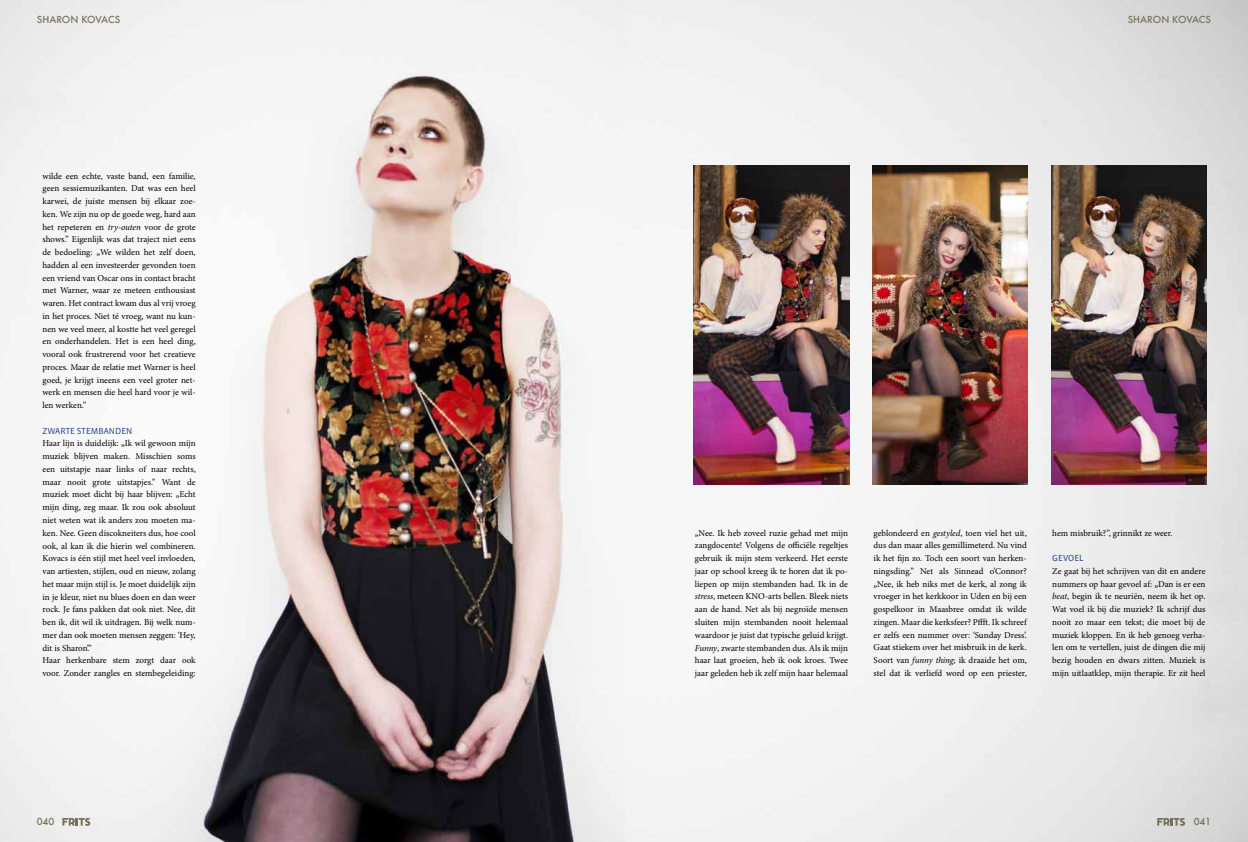
<style>
.page{position:relative;width:1248px;height:842px;background:#fff}
.page>*{position:absolute;margin:0;border:0;box-sizing:border-box;transform-origin:0 0}
.t1{font:500 9.5px "Futura";letter-spacing:-.01em;color:#78725b}
.t2{font:9px/12.8px "Minion Pro";color:#000;text-align:justify}
.t3{font:9px "Vista Sans OT";color:#25408f}
.s1{font-style:italic}
.s2{font-family:"Vista Sans OT"}
</style>
<div class="page">
<img style="left:0;top:0;width:1247px;height:842px">
<img style="left:693px;top:166px;width:156px;height:319px">
<svg style="left:62px;top:818px;width:28px;height:8px"></svg>
<svg style="left:1157px;top:818px;width:27px;height:8px"></svg>
<img style="left:872px;top:166px;width:155px;height:319px">
<img style="left:1050px;top:166px;width:156px;height:319px">
<p class="t1" style="left:37px;top:13px;width:85px">SHARON KOVACS</p>
<p class="t1" style="left:1127px;top:13px;width:85px">SHARON KOVACS</p>
<p class="t2" style="left:43px;top:169px;width:155px">wilde een echte, vaste band, een familie, geen sessiemuzikanten. Dat was een heel karwei, de juiste mensen bij elkaar zoe&shy;ken. We zijn nu op de goede weg, hard aan het repeteren en <span class="s1">try-outen</span> voor de grote shows.” Eigenlijk was dat traject niet eens de bedoeling: <span class="s2">„</span>We wilden het zelf doen, hadden al een investeerder gevonden toen een vriend van Oscar ons in contact bracht met Warner, waar ze meteen enthousiast waren. Het contract kwam dus al vrij vroeg in het proces. Niet té vroeg, want nu kun&shy;nen we veel meer, al kostte het veel geregel en onderhandelen. Het is een heel ding, vooral ook frustrerend voor het creatieve proces. Maar de relatie met Warner is heel goed, je krijgt ineens een veel groter net&shy;werk en mensen die heel hard voor je wil&shy;len werken.”</p>
<p class="t3" style="left:43px;top:426px;width:41px">ZWARTE STEMB</p>
<p class="t3" style="left:104px;top:426px;width:30px">ANDEN</p>
<p class="t2" style="left:43px;top:437px;width:155px;text-align:left">Haar lijn is duidelijk: <span class="s2">„</span>Ik wil gewoon mijn muziek blijven maken. Misschien soms een uitstapje naar links of naar rechts, maar nooit grote uitstapjes.” Want de muziek moet dicht bij haar blijven: <span class="s2">„</span>Echt mijn ding, zeg maar. Ik zou ook absoluut niet weten wat ik anders zou moeten ma&shy;ken. Nee. Geen discokneiters dus, hoe cool ook, al kan ik die hierin wel combineren.<br>Kovacs is één stijl met heel veel invloeden, van artiesten, stijlen, oud en nieuw, zolang het maar mijn stijl is. Je moet duidelijk zijn in je kleur, niet nu blues doen en dan weer rock. Je fans pakken dat ook niet. Nee, dit ben ik, dit wil ik uitdragen. Bij welk num&shy;mer dan ook moeten mensen zeggen: ‘Hey, dit is Sharon’.”<br>Haar herkenbare stem zorgt daar ook voor. Zonder zangles en stembegeleiding:</p>
<p class="t2" style="left:694px;top:526px;width:155px"><span class="s2">„</span>Nee. Ik heb zoveel ruzie gehad met mijn zangdocente! Volgens de officiële regeltjes gebruik ik mijn stem verkeerd. Het eerste jaar op school kreeg ik te horen dat ik po&shy;liepen op mijn stembanden had. Ik in de <span class="s1">stress</span>, meteen KNO-arts bellen. Bleek niets aan de hand. Net als bij negroïde mensen sluiten mijn stembanden nooit helemaal waardoor je juist dat typische geluid krijgt.<br><span class="s1">Funny</span>, zwarte stembanden dus. Als ik mijn haar laat groeien, heb ik ook kroes. Twee jaar geleden heb ik zelf mijn haar helemaal</p>
<p class="t2" style="left:873px;top:526px;width:155px">geblondeerd en <span class="s1">gestyled</span>, toen viel het uit, dus dan maar alles gemillimeterd. Nu vind ik het fijn zo. Toch een soort van herken&shy;ningsding.” Net als Sinnead o’Connor? <span class="s2">„</span>Nee, ik heb niks met de kerk, al zong ik vroeger in het kerkkoor in Uden en bij een gospelkoor in Maasbree omdat ik wilde zingen. Maar die kerksfeer? Pffft. Ik schreef er zelfs een nummer over: ‘Sunday Dress’.<br>Gaat stiekem over het misbruik in de kerk.<br>Soort van <span class="s1">funny thing</span>; ik draaide het om, stel dat ik verliefd word op een priester,</p>
<p class="t2" style="left:1052px;top:526px;width:122px">hem misbruik?”, grinnikt ze weer.</p>
<p class="t3" style="left:1052px;top:553px;width:33px">GEVOEL</p>
<p class="t2" style="left:1052px;top:565px;width:155px">Ze gaat bij het schrijven van dit en andere nummers op haar gevoel af: <span class="s2">„</span>Dan is er een <span class="s1">beat</span>, begin ik te neuriën, neem ik het op.<br>Wat voel ik bij die muziek? Ik schrijf dus nooit zo maar een tekst; die moet bij de muziek kloppen. En ik heb genoeg verha&shy;len om te vertellen, juist de dingen die mij bezig houden en dwars zitten. Muziek is mijn uitlaatklep, mijn therapie. Er zit heel</p>
<p class="t1" style="left:37px;top:815px;width:19px">040</p>
<p class="t1" style="left:1193px;top:815px;width:19px">041</p>
</div>
